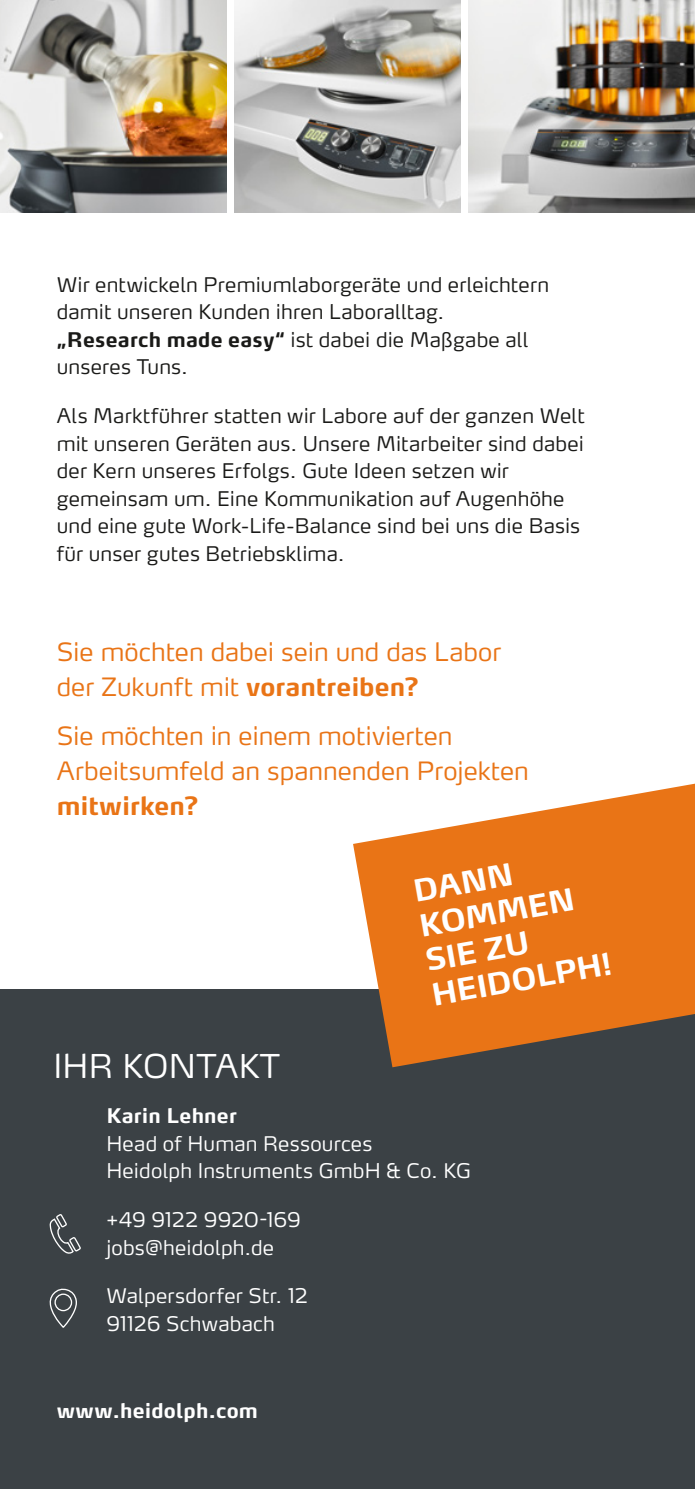
<style>
.page{position:relative;width:695px;height:1489px;background:#fff}
.page>*{position:absolute;margin:0;border:0;box-sizing:border-box;transform-origin:0 0}
.t1{font:300 32.5px "Max OT";letter-spacing:.01em;color:#fff}
.t2{font:700 30px/35px "Max OT";color:#fff}
.t3{font:300 25px/35px "Max OT";color:#e97416}
.t4{font:700 25px "Max OT";letter-spacing:-.005em;color:#e97416}
.t5{font:300 20px/27.5px "Max OT";letter-spacing:.01em;color:#1a1a18}
.t6{font:300 20px/27.5px "Max OT";letter-spacing:.01em;color:#fff}
.t7{font:700 20px "Max OT";letter-spacing:.015em;color:#fff}
.s1{font-weight:700}
</style>
<div class="page">
<div style="left:0;top:989px;width:694px;height:499px;background:#3b4145"></div>
<svg style="left:49px;top:1288px;width:28px;height:40px"></svg>
<img style="left:0;top:0;width:227px;height:213px">
<img style="left:234px;top:0;width:227px;height:213px">
<img style="left:468px;top:0;width:226px;height:213px">
<svg style="left:353px;top:783px;width:341px;height:284px;fill:#e97416"></svg>
<svg style="left:49px;top:1214px;width:32px;height:39px"></svg>
<p class="t5" style="left:57px;top:270px;width:494px">Wir entwickeln Premiumlaborgeräte und erleichtern damit unseren Kunden ihren Laboralltag. <span class="s1">„Research made easy“</span> ist dabei die Maßgabe all unseres Tuns.</p>
<p class="t5" style="left:57px;top:402px;width:529px">Als Marktführer statten wir Labore auf der ganzen Welt mit unseren Geräten aus. Unsere Mitarbeiter sind dabei der Kern unseres Erfolgs. Gute Ideen setzen wir gemeinsam um. Eine Kommunikation auf Augenhöhe und eine gute Work-Life-Balance sind bei uns die Basis für unser gutes Betriebsklima.</p>
<p class="t3" style="left:57px;top:633px;width:446px">Sie möchten dabei sein und das Labor der Zukunft mit <span class="s1">vorantreiben?</span></p>
<p class="t3" style="left:57px;top:718px;width:473px">Sie möchten in einem motivierten<br>Arbeitsumfeld an spannenden Projekten</p>
<p class="t4" style="left:57px;top:789px;width:144px">mitwirken?</p>
<h2 class="t2" style="left:410px;top:873px;width:184px;rotate:-10deg">DANN<br>KOMMEN<br>SIE ZU<br>HEIDOLPH!</h2>
<h1 class="t1" style="left:53px;top:1044px;width:228px">IHR KONTAKT</h1>
<p class="t7" style="left:106px;top:1102px;width:132px">Karin Lehner</p>
<p class="t6" style="left:106px;top:1129px;width:366px">Head of Human Ressources<br>Heidolph Instruments GmbH &amp; Co. KG</p>
<p class="t6" style="left:106px;top:1205px;width:196px">+49 9122 9920-169 jobs@heidolph.de</p>
<p class="t6" style="left:106px;top:1281px;width:203px">Walpersdorfer Str. 12<br>91126 Schwabach</p>
<p class="t7" style="left:57px;top:1397px;width:203px">www.heidolph.com</p>
</div>
